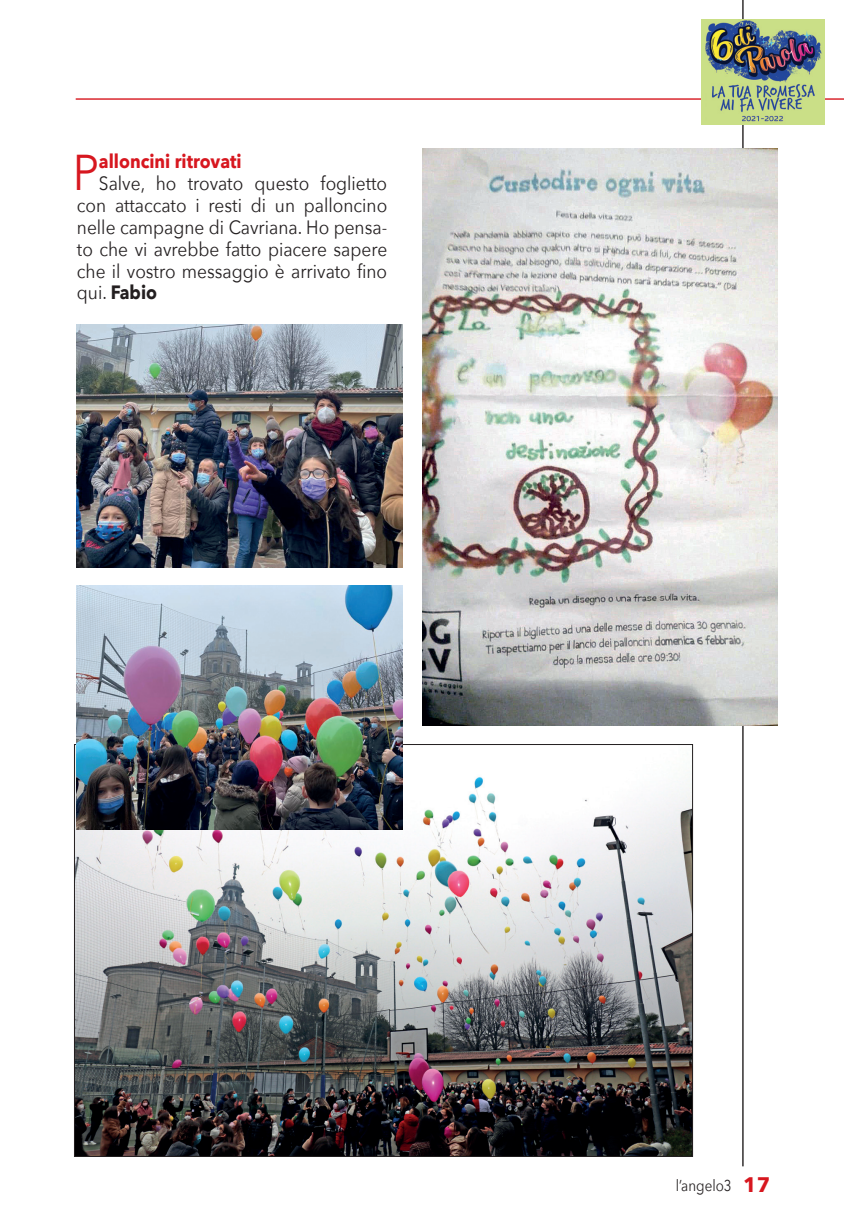
<style>
.page{position:relative;width:844px;height:1216px;background:#fff}
.page>*{position:absolute;margin:0;border:0;box-sizing:border-box;transform-origin:0 0}
.t1{font:50.23px "Avenir Next";color:#d7171f;scale:.9 1}
.t2{font:19.25px/21.9px "Avenir Next";color:#231f20;text-align:justify;scale:.9 1}
.t3{font:700 19.25px "Avenir Next";color:#d7171f;scale:.9 1}
.t4{font:15.75px "Avenir Next";color:#231f20;scale:.85 1}
.s1{font-weight:700}
.s2{font-weight:700;font-size:21px;color:#d7171f}
</style>
<div class="page">
<hr style="left:76px;top:98px;width:767px;height:2px;background:#d7171f">
<hr style="left:742px;top:0;width:1px;height:1166px;background:#231f20">
<img style="left:701px;top:20px;width:123px;height:105px">
<img style="left:76px;top:746px;width:614px;height:408px">
<img style="left:77px;top:324px;width:325px;height:244px">
<img style="left:422px;top:149px;width:355px;height:576px">
<img style="left:77px;top:585px;width:325px;height:244px">
<h1 class="t1" style="left:73px;top:130px;width:31px">P</h1>
<p class="t3" style="left:99px;top:145px;width:160px">alloncini ritrovati</p>
<p class="t2" style="left:77px;top:171px;width:346px;text-indent:22px">Salve, ho trovato questo foglietto con attaccato i resti di un palloncino nelle campagne di Cavriana. Ho pensa&shy;to che vi avrebbe fatto piacere sapere che il vostro messaggio è arrivato fino qui. <span class="s1">Fabio</span></p>
<p class="t4" style="left:675px;top:1171px;width:113px">l’angelo3 <span class="s2">17</span></p>
</div>
